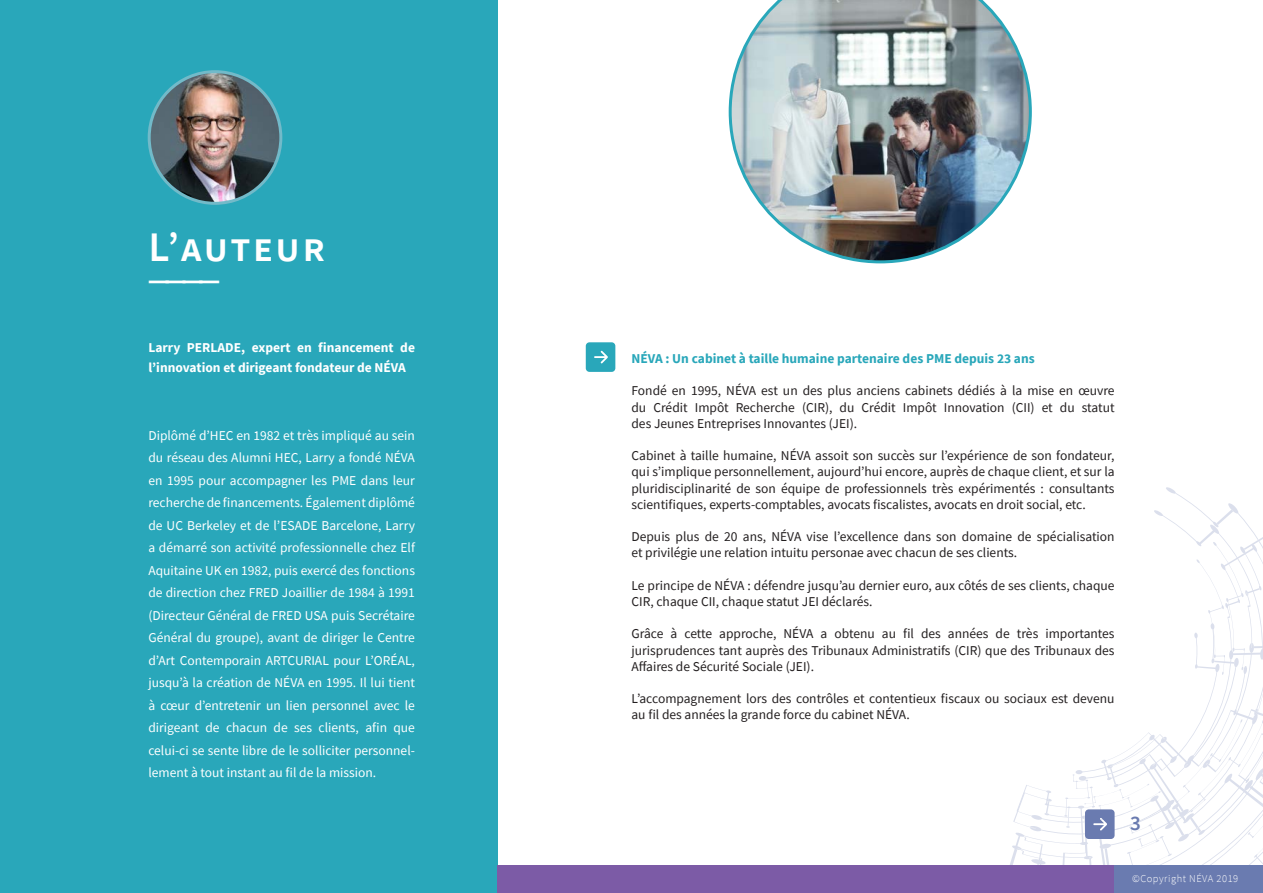
<style>
.page{position:relative;width:1263px;height:893px;background:#fff}
.page>*{position:absolute;margin:0;border:0;box-sizing:border-box;transform-origin:0 0}
.t1{font:600 42px "Source Sans Pro";color:#fff}
.t2{font:600 21px "Source Sans Pro";color:#6a7bb0}
.t3{font:13.5px/16.2px "Source Sans Pro";color:#231f20;text-align:justify}
.t4{font:13.5px/22.5px "Source Sans Pro";color:#fff;text-align:justify}
.t5{font:700 13.5px/19.5px "Source Sans Pro";color:#fff}
.t6{font:700 13.5px "Source Sans Pro";color:#29a7ba}
.t7{font:300 10.5px "Source Sans Pro";letter-spacing:.05em;color:#fff}
</style>
<div class="page">
<div style="left:0;top:0;width:497px;height:893px;background:#29a7ba"></div>
<img style="left:149px;top:72px;width:132px;height:131px;border-radius:66px">
<div style="left:148px;top:70px;width:134px;height:135px;border:3px solid #72bac9;border-radius:50%"></div>
<div style="left:497px;top:865px;width:766px;height:28px;background:#7c5ba6"></div>
<svg style="left:586px;top:342px;width:29px;height:30px"></svg>
<img style="left:729px;top:0;width:303px;height:263px">
<svg style="left:1010px;top:487px;width:253px;height:406px"></svg>
<p class="t1" style="left:148px;top:219px;width:178px">L’auteur</p>
<p class="t1" style="left:148px;top:236px;width:73px">____</p>
<p class="t5" style="left:148px;top:338px;width:268px">Larry PERLADE, expert en financement de l’innovation et dirigeant fondateur de NÉVA</p>
<p class="t4" style="left:148px;top:424px;width:268px">Diplômé d’HEC en 1982 et très impliqué au sein du réseau des Alumni HEC, Larry a fondé NÉVA en 1995 pour accompagner les PME dans leur recherche de financements. Également diplômé de UC Berkeley et de l’ESADE Barcelone, Larry a démarré son activité professionnelle chez Elf Aquitaine UK en 1982, puis exercé des fonctions de direction chez FRED Joaillier de 1984 à 1991 (Directeur Général de FRED USA puis Secrétaire Général du groupe), avant de diriger le Centre d’Art Contemporain ARTCURIAL pour L’ORÉAL, jusqu’à la création de NÉVA en 1995. Il lui tient à cœur d’entretenir un lien personnel avec le dirigeant de chacun de ses clients, afin que celui-ci se sente libre de le solliciter personnel&shy;lement à tout instant au fil de la mission.</p>
<p class="t6" style="left:631px;top:349px;width:405px">NÉVA : Un cabinet à taille humaine partenaire des PME depuis 23 ans</p>
<p class="t3" style="left:631px;top:383px;width:485px">Fondé en 1995, NÉVA est un des plus anciens cabinets dédiés à la mise en œuvre du Crédit Impôt Recherche (CIR), du Crédit Impôt Innovation (CII) et du statut des Jeunes Entreprises Innovantes (JEI).</p>
<p class="t3" style="left:631px;top:447px;width:485px">Cabinet à taille humaine, NÉVA assoit son succès sur l’expérience de son fondateur, qui s’implique personnellement, aujourd’hui encore, auprès de chaque client, et sur la pluridisciplinarité de son équipe de professionnels très expérimentés : consultants scientifiques, experts-comptables, avocats fiscalistes, avocats en droit social, etc.</p>
<p class="t3" style="left:631px;top:528px;width:485px">Depuis plus de 20 ans, NÉVA vise l’excellence dans son domaine de spécialisation et privilégie une relation intuitu personae avec chacun de ses clients.</p>
<p class="t3" style="left:631px;top:577px;width:485px">Le principe de NÉVA : défendre jusqu’au dernier euro, aux côtés de ses clients, chaque<br>CIR, chaque CII, chaque statut JEI déclarés.</p>
<p class="t3" style="left:631px;top:626px;width:485px">Grâce à cette approche, NÉVA a obtenu au fil des années de très importantes jurisprudences tant auprès des Tribunaux Administratifs (CIR) que des Tribunaux des Affaires de Sécurité Sociale (JEI).</p>
<p class="t3" style="left:631px;top:690px;width:485px">L’accompagnement lors des contrôles et contentieux fiscaux ou sociaux est devenu au fil des années la grande force du cabinet NÉVA.</p>
<p class="t2" style="left:1130px;top:809px;width:12px">3</p>
<p class="t7" style="left:1132px;top:872px;width:108px">©Copyright NÉVA 2019</p>
</div>
